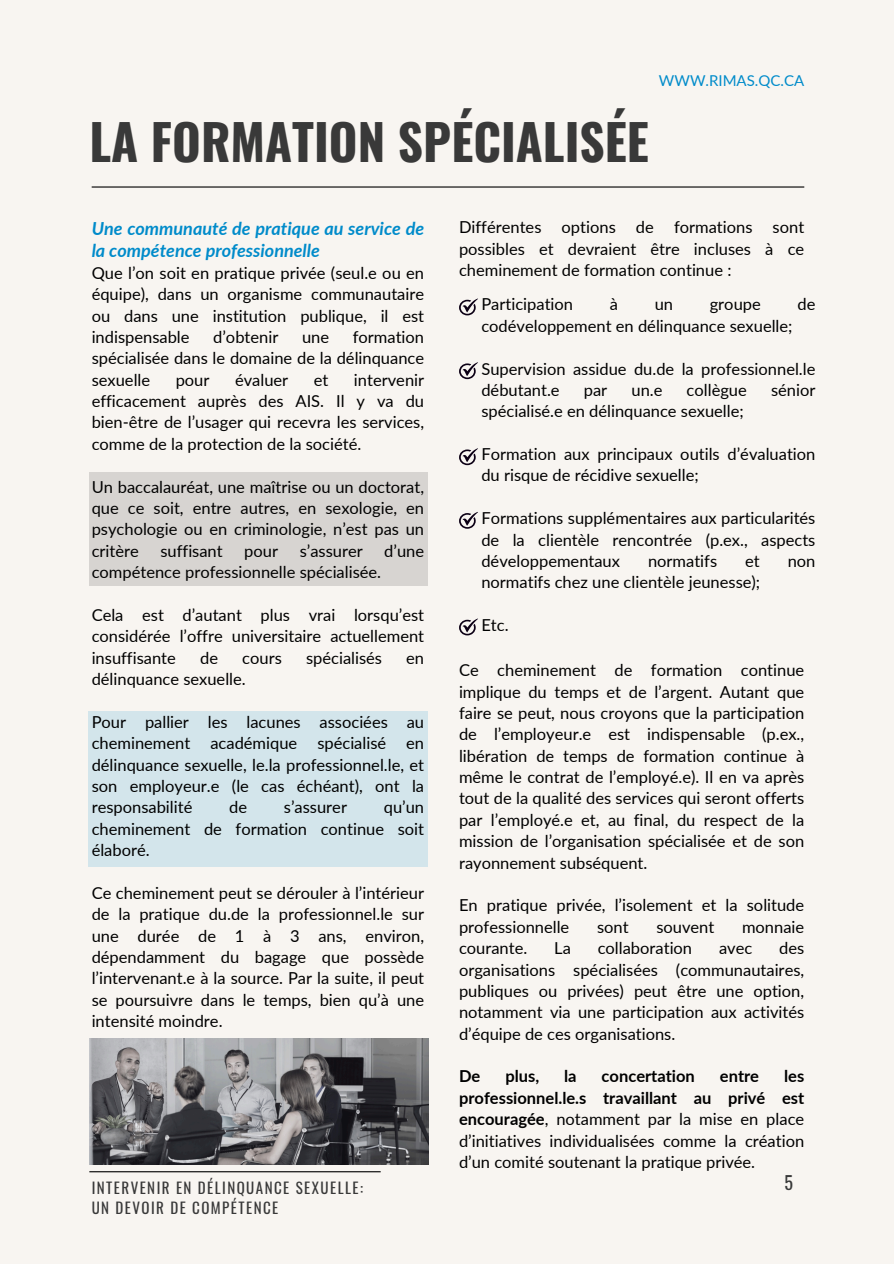
<style>
.page{position:relative;width:894px;height:1264px;background:#fff}
.page>*{position:absolute;margin:0;border:0;box-sizing:border-box;transform-origin:0 0}
.t1{font:700 49.2px "Oswald";color:#393939}
.t2{font:italic 700 18px/22.5px "Lato";color:#008bca}
.t3{font:18px "Oswald";color:#393939}
.t4{font:16.5px/21.3px "Lato";color:#000;text-align:justify}
.t5{font:700 16.5px "Lato";color:#000}
.t6{font:15px/20.2px "Oswald";letter-spacing:.095em;color:#393939}
.t7{font:15px "Lato";color:#008bca}
.s1{font-weight:700}
</style>
<div class="page">
<div style="left:0;top:0;width:893px;height:1263px;background:#f8f5f1"></div>
<hr style="left:92px;top:186px;width:712px;height:1px;background:#000">
<img style="left:89px;top:1038px;width:339px;height:126px">
<hr style="left:89px;top:1171px;width:291px;height:1px;background:#000">
<svg style="left:459px;top:298px;width:19px;height:17px"></svg>
<svg style="left:459px;top:362px;width:19px;height:17px"></svg>
<svg style="left:459px;top:448px;width:19px;height:17px"></svg>
<svg style="left:459px;top:512px;width:19px;height:16px"></svg>
<svg style="left:459px;top:618px;width:19px;height:17px"></svg>
<div style="left:88px;top:711px;width:339px;height:156px;background:#d3e5eb"></div>
<div style="left:88px;top:472px;width:339px;height:114px;background:#d7d4d1"></div>
<p class="t1" style="left:89px;top:103px;width:560px">LA FORMATION SPÉCIALISÉE</p>
<p class="t7" style="left:658px;top:71px;width:147px">WWW.RIMAS.QC.CA</p>
<p class="t2" style="left:92px;top:217px;width:334px">Une communauté de pratique au service de la compétence professionnelle</p>
<p class="t4" style="left:92px;top:262px;width:334px">Que l’on soit en pratique privée (seul.e ou en équipe), dans un organisme communautaire ou dans une institution publique, il est indispensable</p>
<p class="t4" style="left:213px;top:326px;width:67px">d’obtenir</p>
<p class="t4" style="left:302px;top:326px;width:29px">une</p>
<p class="t4" style="left:92px;top:326px;width:334px;text-indent:261px">formation spécialisée dans le domaine de la délinquance sexuelle</p>
<p class="t4" style="left:176px;top:368px;width:35px">pour</p>
<p class="t4" style="left:235px;top:368px;width:55px">évaluer</p>
<p class="t4" style="left:314px;top:368px;width:16px">et</p>
<p class="t4" style="left:92px;top:368px;width:334px;text-indent:262px">intervenir efficacement auprès des AIS. Il y va du bien-être de l’usager qui recevra les services, comme de la protection de la société.</p>
<p class="t4" style="left:92px;top:475px;width:334px">Un baccalauréat, une maîtrise ou un doctorat, que ce soit, entre autres, en sexologie, en psychologie ou en criminologie, n’est pas un critère</p>
<p class="t4" style="left:160px;top:539px;width:64px">suffisant</p>
<p class="t4" style="left:244px;top:539px;width:35px">pour</p>
<p class="t4" style="left:299px;top:539px;width:65px">s’assurer</p>
<p class="t4" style="left:384px;top:539px;width:41px">d’une</p>
<p class="t4" style="left:92px;top:561px;width:291px">compétence professionnelle spécialisée.</p>
<p class="t4" style="left:92px;top:604px;width:334px">Cela est d’autant plus vrai lorsqu’est considérée l’offre universitaire actuellement insuffisante</p>
<p class="t4" style="left:200px;top:646px;width:19px">de</p>
<p class="t4" style="left:242px;top:646px;width:41px">cours</p>
<p class="t4" style="left:306px;top:646px;width:77px">spécialisés</p>
<p class="t4" style="left:406px;top:646px;width:19px">en</p>
<p class="t4" style="left:92px;top:668px;width:155px">délinquance sexuelle.</p>
<p class="t4" style="left:92px;top:710px;width:334px">Pour pallier les lacunes associées au cheminement académique spécialisé en délinquance sexuelle, le.la professionnel.le, et son employeur.e (le cas échéant), ont la responsabilité</p>
<p class="t4" style="left:92px;top:796px;width:334px;text-indent:292px">qu’un cheminement de formation continue soit élaboré.</p>
<p class="t4" style="left:92px;top:881px;width:334px">Ce cheminement peut se dérouler à l’intérieur de la pratique du.de la professionnel.le sur une durée de 1 à 3 ans, environ, dépendamment du bagage que possède l’intervenant.e à la source. Par la suite, il peut se poursuivre dans le temps, bien qu’à une intensité moindre.</p>
<p class="t4" style="left:229px;top:796px;width:19px">de</p>
<p class="t4" style="left:284px;top:796px;width:65px">s’assurer</p>
<h1 class="t6" style="left:92px;top:1176px;width:273px">INTERVENIR EN DÉLINQUANCE SEXUELLE:<br>UN DEVOIR DE COMPÉTENCE</h1>
<p class="t4" style="left:459px;top:216px;width:346px">Différentes options de formations sont possibles et devraient être incluses à ce cheminement de formation continue :</p>
<p class="t4" style="left:481px;top:293px;width:93px">Participation</p>
<p class="t4" style="left:609px;top:293px;width:10px">à</p>
<p class="t4" style="left:654px;top:293px;width:20px">un</p>
<p class="t4" style="left:709px;top:293px;width:53px">groupe</p>
<p class="t4" style="left:797px;top:293px;width:19px">de</p>
<p class="t4" style="left:481px;top:315px;width:312px">codéveloppement en délinquance sexuelle;</p>
<p class="t4" style="left:481px;top:357px;width:335px">Supervision assidue du.de la professionnel.le débutant.e</p>
<p class="t4" style="left:583px;top:379px;width:25px">par</p>
<p class="t4" style="left:631px;top:379px;width:32px">un.e</p>
<p class="t4" style="left:686px;top:379px;width:62px">collègue</p>
<p class="t4" style="left:770px;top:379px;width:46px">sénior</p>
<p class="t4" style="left:481px;top:400px;width:264px">spécialisé.e en délinquance sexuelle;</p>
<p class="t4" style="left:481px;top:443px;width:335px">Formation aux principaux outils d’évaluation du risque de récidive sexuelle;</p>
<h2 class="t4" style="left:481px;top:507px;width:335px">Formations supplémentaires aux particularités de la clientèle rencontrée (p.ex., aspects développementaux</h2>
<h2 class="t4" style="left:647px;top:550px;width:71px">normatifs</h2>
<h2 class="t4" style="left:745px;top:550px;width:16px">et</h2>
<h2 class="t4" style="left:787px;top:550px;width:29px">non</h2>
<h2 class="t4" style="left:481px;top:571px;width:280px">normatifs chez une clientèle jeunesse);</h2>
<p class="t4" style="left:481px;top:614px;width:29px">Etc.</p>
<p class="t4" style="left:459px;top:659px;width:346px">Ce cheminement de formation continue implique du temps et de l’argent. Autant que faire se peut, nous croyons que la participation de l’employeur.e est indispensable (p.ex., libération de temps de formation continue à même le contrat de l’employé.e). Il en va après tout de la qualité des services qui seront offerts par l’employé.e et, au final, du respect de la mission de l’organisation spécialisée et de son rayonnement subséquent.</p>
<p class="t4" style="left:459px;top:894px;width:346px">En pratique privée, l’isolement et la solitude professionnelle</p>
<p class="t4" style="left:597px;top:915px;width:33px">sont</p>
<p class="t4" style="left:656px;top:915px;width:59px">souvent</p>
<p class="t4" style="left:741px;top:915px;width:64px">monnaie</p>
<p class="t4" style="left:459px;top:937px;width:70px">courante.</p>
<p class="t4" style="left:554px;top:937px;width:18px">La</p>
<p class="t4" style="left:597px;top:937px;width:96px">collaboration</p>
<p class="t4" style="left:718px;top:937px;width:35px">avec</p>
<p class="t4" style="left:459px;top:937px;width:346px;text-indent:320px">des organisations spécialisées (communautaires, publiques ou privées) peut être une option, notamment via une participation aux activités d’équipe de ces organisations.</p>
<p class="t5" style="left:459px;top:1066px;width:23px">De</p>
<p class="t5" style="left:505px;top:1066px;width:35px">plus,</p>
<p class="t5" style="left:564px;top:1066px;width:14px">la</p>
<p class="t5" style="left:601px;top:1066px;width:95px">concertation</p>
<p class="t5" style="left:719px;top:1066px;width:41px">entre</p>
<p class="t4" style="left:459px;top:1065px;width:346px;text-indent:325px"><span class="s1">les professionnel.le.s travaillant au privé est encouragée</span>, notamment par la mise en place d’initiatives individualisées comme la création d’un comité soutenant la pratique privée.</p>
<p class="t3" style="left:784px;top:1168px;width:10px">5</p>
</div>
